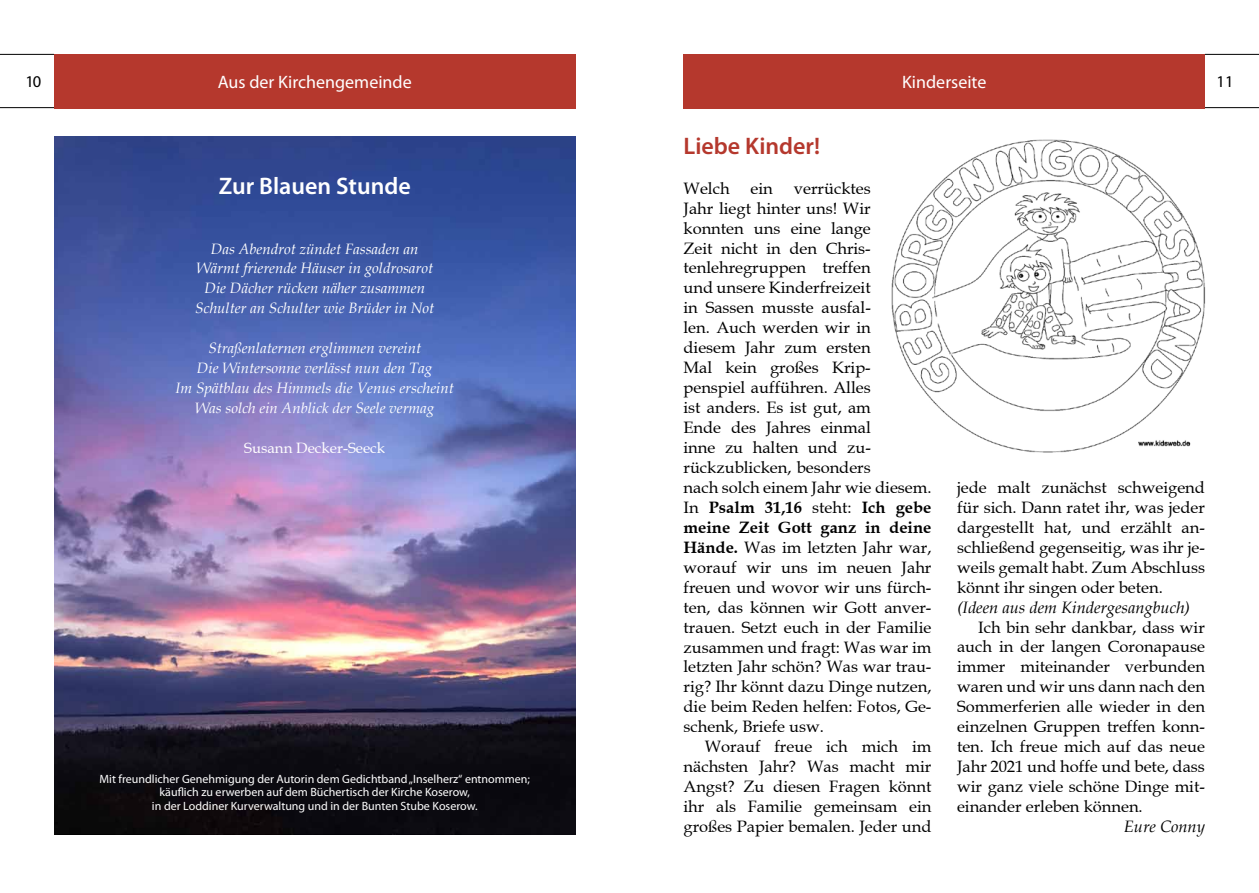
<style>
.page{position:relative;width:1259px;height:893px;background:#fff}
.page>*{position:absolute;margin:0;border:0;box-sizing:border-box;transform-origin:0 0}
.t1{font:600 24px "Myriad Pro";color:#fff}
.t2{font:600 24px "Myriad Pro";color:#b5382d}
.t3{font:18px "Myriad Pro";color:#fff}
.t4{font:16.5px/20px "Book Antiqua";color:#000;text-align:justify}
.t5{font:italic 16.5px "Book Antiqua";color:#000}
.t6{font:16.5px "Myriad Pro";color:#000}
.t7{font:italic 15px/20px "Book Antiqua";color:#fff;text-align:center}
.t8{font:15px "Book Antiqua";color:#fff}
.t9{font:12px/13.5px "Myriad Pro";color:#fff;text-align:center}
.s1{font-weight:700}
</style>
<div class="page">
<hr style="left:0;top:54px;width:54px;height:1px;background:#000">
<hr style="left:0;top:107px;width:54px;height:1px;background:#000">
<hr style="left:1205px;top:54px;width:54px;height:1px;background:#000">
<hr style="left:1205px;top:107px;width:54px;height:1px;background:#000">
<div style="left:683px;top:54px;width:522px;height:54px;background:#b5382d"></div>
<div style="left:54px;top:54px;width:521px;height:54px;background:#b5382d"></div>
<img style="left:891px;top:139px;width:315px;height:314px">
<img style="left:54px;top:136px;width:521px;height:698px">
<p class="t3" style="left:218px;top:71px;width:195px">Aus der Kirchengemeinde</p>
<p class="t3" style="left:902px;top:71px;width:86px">Kinderseite</p>
<p class="t6" style="left:26px;top:71px;width:17px">10</p>
<p class="t6" style="left:1216px;top:71px;width:18px">11</p>
<h1 class="t1" style="left:219px;top:170px;width:193px">Zur Blauen Stunde</h1>
<p class="t7" style="left:195px;top:239px;width:240px">Das Abendrot zündet Fassaden an Wärmt frierende Häuser in goldrosarot Die Dächer rücken näher zusammen Schulter an Schulter wie Brüder in Not</p>
<p class="t7" style="left:176px;top:338px;width:280px">Straßenlaternen erglimmen vereint<br>Die Wintersonne verlässt nun den Tag<br>Im Spätblau des Himmels die Venus erscheint Was solch ein Anblick der Seele vermag</p>
<p class="t8" style="left:244px;top:439px;width:143px">Susann Decker-Seeck</p>
<p class="t9" style="left:99px;top:772px;width:432px">Mit freundlicher Genehmigung der Autorin dem Gedichtband „Inselherz“ entnommen; käuflich zu erwerben auf dem Büchertisch der Kirche Koserow,<br>in der Loddiner Kurverwaltung und in der Bunten Stube Koserow.</p>
<h1 class="t2" style="left:683px;top:131px;width:138px">Liebe Kinder!</h1>
<p class="t4" style="left:683px;top:178px;width:48px">Welch</p>
<p class="t4" style="left:750px;top:178px;width:24px">ein</p>
<p class="t4" style="left:683px;top:178px;width:249px;text-align:left;text-indent:110px">verrücktes<br>Jahr liegt hinter uns! Wir konnten uns eine lange<br>Zeit nicht in den Chris&shy;tenlehregruppen treffen<br>und unsere Kinderfreizeit<br>in Sassen musste ausfal-<br>len. Auch werden wir in<br>diesem Jahr zum ersten<br>Mal kein großes Krip&shy;penspiel aufführen. Alles<br>ist anders. Es ist gut, am<br>Ende des Jahres einmal<br>inne zu halten und zu&shy;rückzublicken, besonders<br>nach solch einem Jahr wie diesem.<br>In <span class="s1">Psalm 31,16</span> steht: <span class="s1">Ich gebe meine Zeit Gott ganz in deine<br>Hände.</span> Was im letzten Jahr war, worauf wir uns im neuen Jahr freuen und wovor wir uns fürch&shy;ten, das können wir Gott anver&shy;trauen. Setzt euch in der Familie zusammen und fragt: Was war im letzten Jahr schön? Was war trau&shy;rig? Ihr könnt dazu Dinge nutzen, die beim Reden helfen: Fotos, Ge&shy;schenk, Briefe usw.</p>
<p class="t4" style="left:683px;top:737px;width:249px;text-indent:21px">Worauf freue ich mich im nächsten Jahr? Was macht mir Angst? Zu diesen Fragen könnt ihr als Familie gemeinsam ein großes Papier bemalen. Jeder und</p>
<p class="t4" style="left:957px;top:478px;width:249px">jede malt zunächst schweigend für sich. Dann ratet ihr, was jeder dargestellt hat, und erzählt an&shy;schließend gegenseitig, was ihr je&shy;weils gemalt habt. Zum Abschluss könnt ihr singen oder beten.</p>
<p class="t5" style="left:957px;top:597px;width:235px">(Ideen aus dem Kindergesangbuch)</p>
<p class="t4" style="left:957px;top:617px;width:249px;text-indent:21px">Ich bin sehr dankbar, dass wir auch in der langen Coronapause immer miteinander verbunden waren und wir uns dann nach den Sommerferien alle wieder in den einzelnen Gruppen treffen konn&shy;ten. Ich freue mich auf das neue Jahr 2021 und hoffe und bete, dass wir ganz viele schöne Dinge mit&shy;einander erleben können.</p>
<p class="t5" style="left:1123px;top:817px;width:83px">Eure Conny</p>
</div>
